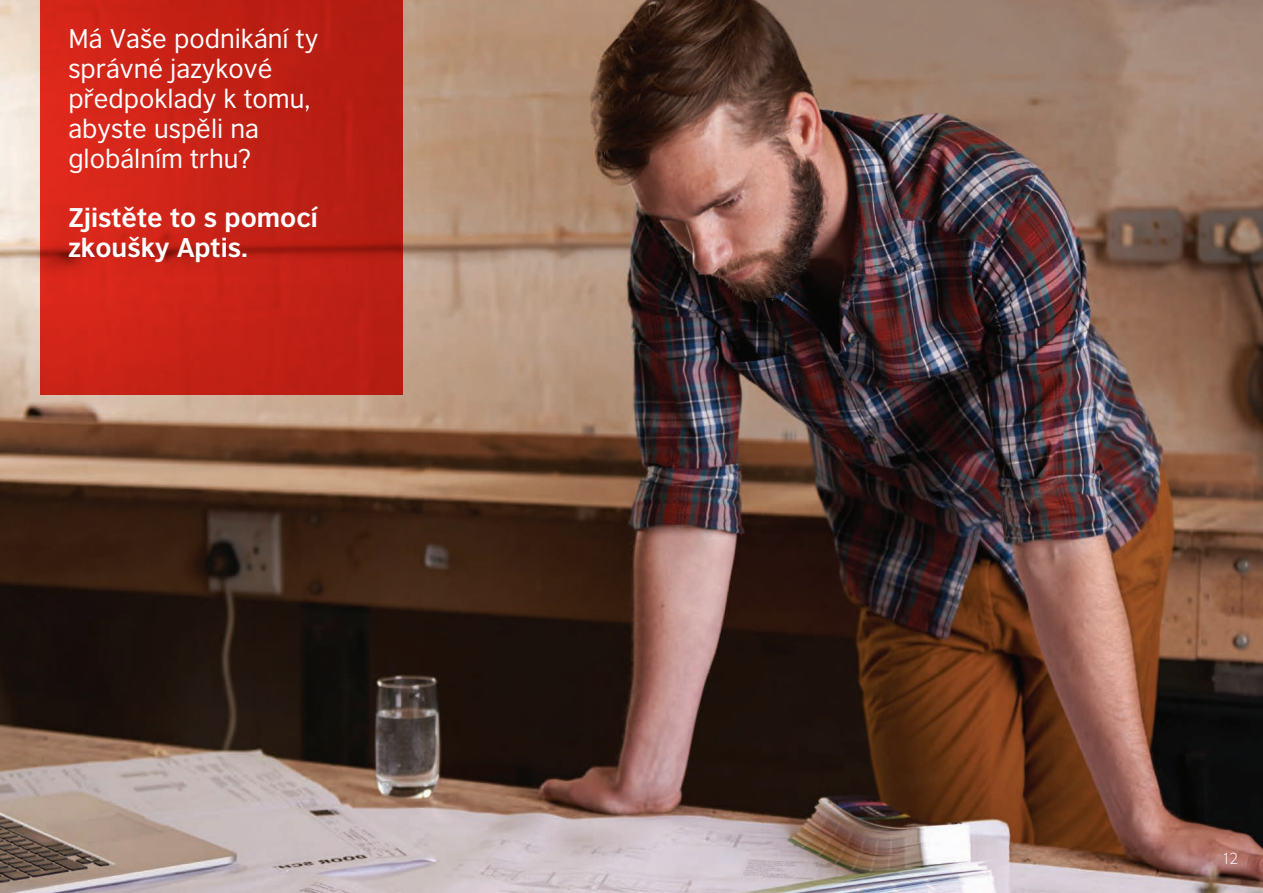
<style>
.page{position:relative;width:1263px;height:893px;background:#fff}
.page>*{position:absolute;margin:0;border:0;box-sizing:border-box;transform-origin:0 0}
.t1{font:25.5px/30px "British Council Sans";color:#fff}
.t2{font:700 25.5px/29.2px "British Council Sans";color:#fff}
.t3{font:300 15px "British Council Sans";color:#fff}
</style>
<div class="page">
<img style="left:0;top:0;width:1263px;height:893px">
<div style="left:41px;top:0;width:362px;height:395px;background:linear-gradient(to right,#da271b,#b11c12)"></div>
<p class="t1" style="left:68px;top:23px;width:251px">Má Vaše podnikání ty správné jazykové předpoklady k tomu, abyste uspěli na globálním trhu?</p>
<p class="t2" style="left:68px;top:203px;width:251px">Zjistěte to s pomocí zkoušky Aptis.</p>
<p class="t3" style="left:1222px;top:849px;width:18px">12</p>
</div>
